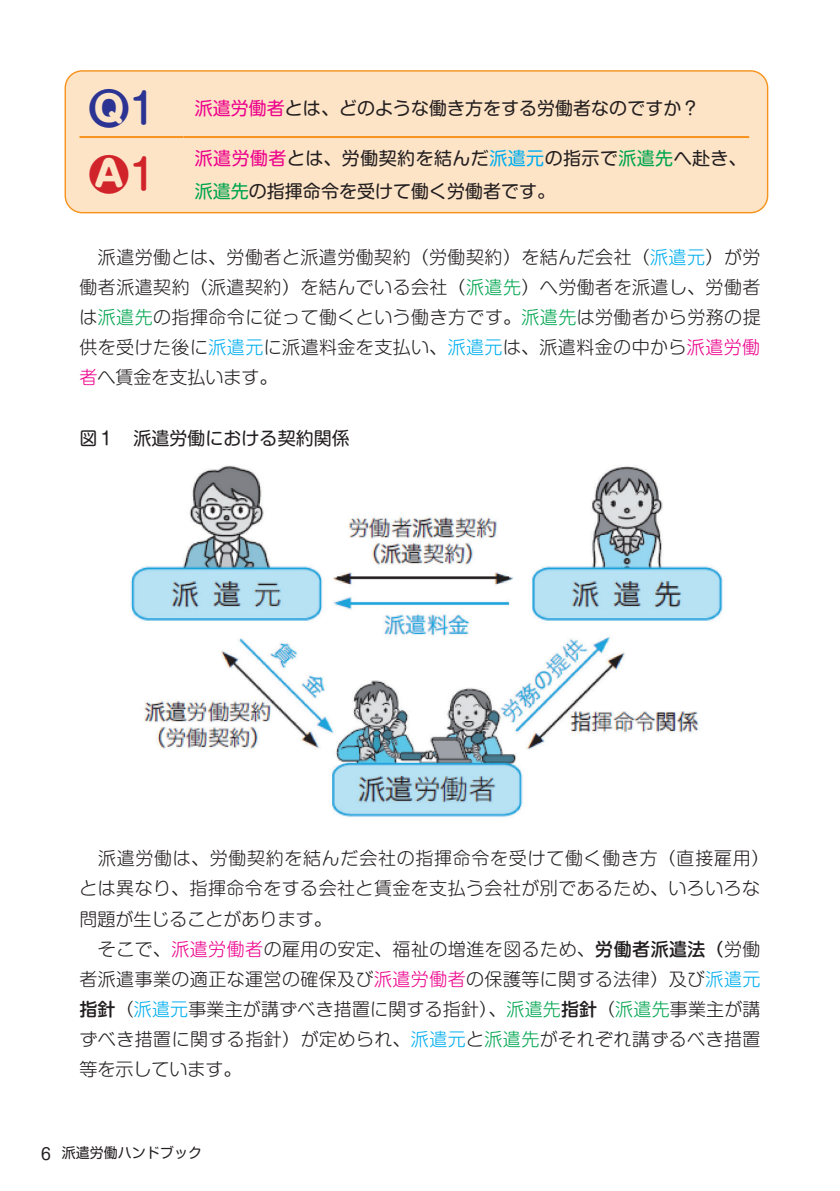
<style>
.page{position:relative;width:840px;height:1191px;background:#fff}
.page>*{position:absolute;margin:0;border:0;box-sizing:border-box;transform-origin:0 0}
.t1{font:800 41.2px/65.8px "Shin M Go Pr 6 N";color:#2b3393}
.t2{font:300 18px/30px "Shin M Go Pr 6 N";letter-spacing:.025em;color:#231f20;text-align:justify}
.t3{font:18px/32.6px "Shin M Go Pr 6 N";letter-spacing:.025em;color:#231f20}
.t4{font:18px "Shin M Go Pr 6 N";color:#231f20}
.t5{font:14px "Shin M Go Pr 6 N";color:#231f20}
.s1{font-weight:500}
.s2{color:#d1232a}
.s3{font-weight:500;color:#d1232a}
.s4{color:#ed028c}
.s5{color:#00aeef}
.s6{color:#00a54f}
.s7{font-weight:400}
.s8{font-size:16px}
</style>
<div class="page">
<div style="left:65px;top:71px;width:702px;height:142px;background:#fee4c7;border-radius:17px"></div>
<div style="left:64px;top:70px;width:703px;height:143px;border:1px solid #f7931d;border-radius:17px"></div>
<hr style="left:79px;top:136px;width:104px;height:2px;background:#f7931d">
<hr style="left:183px;top:136px;width:565px;height:2px;background:#f7931d">
<img style="left:130px;top:465px;width:593px;height:352px">
<h1 class="t1" style="left:88px;top:74px;width:68px">Q<span class="s1">1<br></span><span class="s2">A</span><span class="s3">1</span></h1>
<p class="t4" style="left:195px;top:94px;width:506px"><span class="s4">派遣労働者</span>とは、どのような働き方をする労働者なのですか？</p>
<p class="t3" style="left:195px;top:141px;width:553px"><span class="s4">派遣労働者</span>とは、労働契約を結んだ<span class="s5">派遣元</span>の指示で<span class="s6">派遣先</span>へ赴き、<span class="s6">派遣先</span>の指揮命令を受けて働く労働者です。</p>
<p class="t2" style="left:79px;top:241px;width:682px">　派遣労働とは、労働者と派遣労働契約（労働契約）を結んだ会社（<span class="s5">派遣元</span>）が労働者派遣契約（派遣契約）を結んでいる会社（<span class="s6">派遣先</span>）へ労働者を派遣し、労働者は<span class="s6">派遣先</span>の指揮命令に従って働くという働き方です。<span class="s6">派遣先</span>は労働者から労務の提供を受けた後に<span class="s5">派遣元</span>に派遣料金を支払い、<span class="s5">派遣元</span>は、派遣料金の中から<span class="s4">派遣労働者</span>へ賃金を支払います。</p>
<p class="t4" style="left:79px;top:423px;width:271px">図１　派遣労働における契約関係</p>
<p class="t2" style="left:79px;top:842px;width:691px;text-align:left">　派遣労働は、労働契約を結んだ会社の指揮命令を受けて働く働き方（直接雇用）とは異なり、指揮命令をする会社と賃金を支払う会社が別であるため、いろいろな問題が生じることがあります。<br>　そこで、<span class="s4">派遣労働者</span>の雇用の安定、福祉の増進を図るため、<span class="s1">労働者派遣法</span><span class="s7">（</span>労働者派遣事業の適正な運営の確保及び<span class="s4">派遣労働者</span>の保護等に関する法律）及び<span class="s5">派遣元</span><span class="s1">指針</span>（<span class="s5">派遣元</span>事業主が講ずべき措置に関する指針）、<span class="s6">派遣先</span><span class="s1">指針</span>（<span class="s6">派遣先</span>事業主が講ずべき措置に関する指針）が定められ、<span class="s5">派遣元</span>と<span class="s6">派遣先</span>がそれぞれ講ずるべき措置等を示しています。</p>
<p class="t5" style="left:41px;top:1141px;width:162px"><span class="s8">6</span> 派遣労働ハンドブック</p>
</div>
